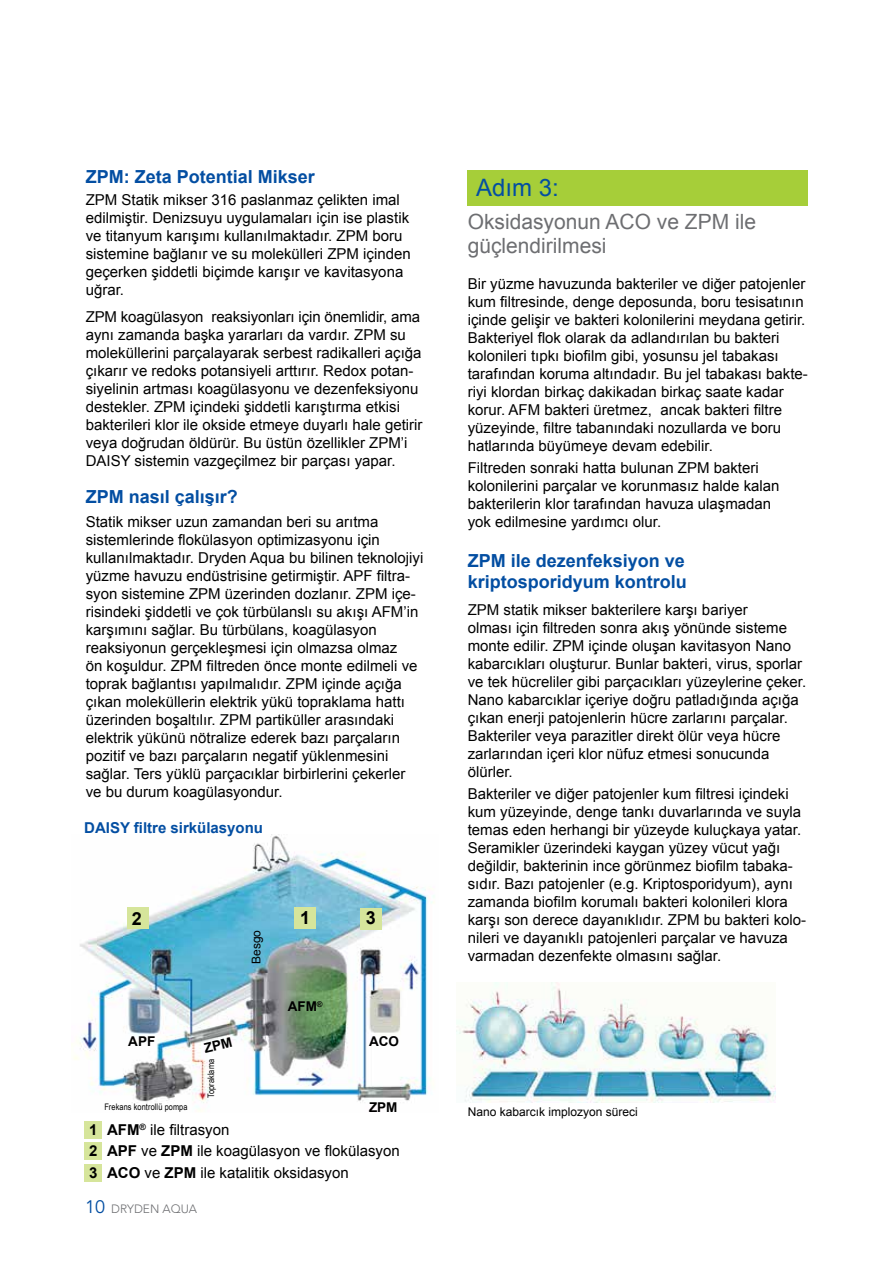
<style>
.page{position:relative;width:893px;height:1263px;background:#fff}
.page>*{position:absolute;margin:0;border:0;box-sizing:border-box;transform-origin:0 0}
.t1{font:24px "Arial";color:#034ea2}
.t2{font:21px/24px "Arial";color:#6d6e71}
.t3{font:700 18px/21px "Arial";color:#034ea2}
.t4{font:700 18px "Arial";color:#000}
.t5{font:15px/18px "Arial";color:#000}
.t6{font:700 15px "Arial";color:#034ea2}
.t7{font:700 13.5px "Arial";color:#000}
.t8{font:12px "Arial";color:#000}
.t9{font:300 12px "Avenir";color:#6d6e71}
.t10{font:9px "Arial Narrow";letter-spacing:.01em;color:#000}
.s1{font-weight:700}
.s2{font-weight:400;font-size:18px;color:#034ea2}
</style>
<div class="page">
<div style="left:468px;top:170px;width:340px;height:36px;background:#a6ce39"></div>
<img style="left:456px;top:982px;width:320px;height:121px">
<img style="left:74px;top:835px;width:361px;height:276px">
<div style="left:360px;top:908px;width:21px;height:21px;background:#d6e59b"></div>
<div style="left:295px;top:908px;width:21px;height:21px;background:#d6e59b"></div>
<div style="left:127px;top:908px;width:21px;height:21px;background:#d6e59b"></div>
<div style="left:85px;top:1122px;width:17px;height:17px;background:#d6e59b"></div>
<div style="left:85px;top:1142px;width:17px;height:17px;background:#d6e59b"></div>
<div style="left:85px;top:1164px;width:17px;height:17px;background:#d6e59b"></div>
<svg style="left:203px;top:1037px;width:29px;height:16px"></svg>
<p class="t3" style="left:86px;top:167px;width:231px">ZPM: Zeta Potential Mikser</p>
<p class="t5" style="left:86px;top:191px;width:327px">ZPM Statik mikser 316 paslanmaz çelikten imal edilmiştir. Denizsuyu uygulamaları için ise plastik ve titanyum karışımı kullanılmaktadır. ZPM boru sistemine bağlanır ve su molekülleri ZPM içinden geçerken şiddetli biçimde karışır ve kavitasyona uğrar.</p>
<p class="t5" style="left:86px;top:308px;width:338px">ZPM koagülasyon reaksiyonları için önemlidir, ama aynı zamanda başka yararları da vardır. ZPM su moleküllerini parçalayarak serbest radikalleri açığa çıkarır ve redoks potansiyeli arttırır. Redox potan&shy;siyelinin artması koagülasyonu ve dezenfeksiyonu destekler. ZPM içindeki şiddetli karıştırma etkisi bakterileri klor ile okside etmeye duyarlı hale getirir veya doğrudan öldürür. Bu üstün özellikler ZPM’i DAISY sistemin vazgeçilmez bir parçası yapar.</p>
<p class="t3" style="left:86px;top:486px;width:154px">ZPM nasıl çalışır?</p>
<p class="t5" style="left:86px;top:513px;width:339px">Statik mikser uzun zamandan beri su arıtma sistemlerinde flokülasyon optimizasyonu için kullanılmaktadır. Dryden Aqua bu bilinen teknolojiyi yüzme havuzu endüstrisine getirmiştir. APF filtra&shy;syon sistemine ZPM üzerinden dozlanır. ZPM içe&shy;risindeki şiddetli ve çok türbülanslı su akışı AFM’in karşımını sağlar. Bu türbülans, koagülasyon reaksiyonun gerçekleşmesi için olmazsa olmaz<br>ön koşuldur. ZPM filtreden önce monte edilmeli ve toprak bağlantısı yapılmalıdır. ZPM içinde açığa çıkan moleküllerin elektrik yükü topraklama hattı üzerinden boşaltılır. ZPM partiküller arasındaki elektrik yükünü nötralize ederek bazı parçaların pozitif ve bazı parçaların negatif yüklenmesini sağlar. Ters yüklü parçacıklar birbirlerini çekerler ve bu durum koagülasyondur.</p>
<p class="t6" style="left:84px;top:817px;width:180px">DAISY filtre sirkülasyonu</p>
<p class="t4" style="left:132px;top:906px;width:12px">2</p>
<p class="t8" style="left:248px;top:964px;width:36px;rotate:-90deg">Besgo</p>
<p class="t4" style="left:300px;top:906px;width:12px">1</p>
<p class="t4" style="left:366px;top:906px;width:12px">3</p>
<p class="t7" style="left:288px;top:997px;width:37px">AFM<sup>®</sup></p>
<p class="t7" style="left:128px;top:1032px;width:28px">APF</p>
<p class="t7" style="left:369px;top:1032px;width:31px">ACO</p>
<p class="t10" style="left:104px;top:1100px;width:85px">Frekans kontrollü pompa</p>
<p class="t10" style="left:204px;top:1098px;width:40px;rotate:-90deg">Topraklama</p>
<p class="t7" style="left:369px;top:1098px;width:30px">ZPM</p>
<p class="t5" style="left:89px;top:1119px;width:312px;line-height:21.5px"><span class="s1">1 AFM</span><sup>®</sup> ile filtrasyon<br><span class="s1">2 APF</span> ve <span class="s1">ZPM</span> ile koagülasyon ve flokülasyon<br><span class="s1">3 ACO</span> ve <span class="s1">ZPM</span> ile katalitik oksidasyon</p>
<p class="t9" style="left:85px;top:1202px;width:114px"><span class="s2">10</span> DRYDEN AQUA</p>
<h1 class="t1" style="left:476px;top:172px;width:84px">Adım 3:</h1>
<h2 class="t2" style="left:468px;top:209px;width:290px">Oksidasyonun ACO ve ZPM ile güçlendirilmesi</h2>
<p class="t5" style="left:468px;top:275px;width:342px">Bir yüzme havuzunda bakteriler ve diğer patojenler kum filtresinde, denge deposunda, boru tesisatının içinde gelişir ve bakteri kolonilerini meydana getirir.<br>Bakteriyel flok olarak da adlandırılan bu bakteri kolonileri tıpkı biofilm gibi, yosunsu jel tabakası tarafından koruma altındadır. Bu jel tabakası bakte&shy;riyi klordan birkaç dakikadan birkaç saate kadar korur. AFM bakteri üretmez, ancak bakteri filtre yüzeyinde, filtre tabanındaki nozullarda ve boru hatlarında büyümeye devam edebilir.</p>
<p class="t5" style="left:468px;top:459px;width:313px">Filtreden sonraki hatta bulunan ZPM bakteri kolonilerini parçalar ve korunmasız halde kalan bakterilerin klor tarafından havuza ulaşmadan yok edilmesine yardımcı olur.</p>
<p class="t3" style="left:468px;top:551px;width:221px">ZPM ile dezenfeksiyon ve kriptosporidyum kontrolu</p>
<p class="t5" style="left:468px;top:600px;width:340px">ZPM statik mikser bakterilere karşı bariyer<br>olması için filtreden sonra akış yönünde sisteme monte edilir. ZPM içinde oluşan kavitasyon Nano kabarcıkları oluşturur. Bunlar bakteri, virus, sporlar ve tek hücreliler gibi parçacıkları yüzeylerine çeker.<br>Nano kabarcıklar içeriye doğru patladığında açığa çıkan enerji patojenlerin hücre zarlarını parçalar.<br>Bakteriler veya parazitler direkt ölür veya hücre zarlarından içeri klor nüfuz etmesi sonucunda ölürler.</p>
<p class="t5" style="left:468px;top:785px;width:340px">Bakteriler ve diğer patojenler kum filtresi içindeki kum yüzeyinde, denge tankı duvarlarında ve suyla temas eden herhangi bir yüzeyde kuluçkaya yatar.<br>Seramikler üzerindeki kaygan yüzey vücut yağı değildir, bakterinin ince görünmez biofilm tabaka&shy;sıdır. Bazı patojenler (e.g. Kriptosporidyum), aynı zamanda biofilm korumalı bakteri kolonileri klora karşı son derece dayanıklıdır. ZPM bu bakteri kolo&shy;nileri ve dayanıklı patojenleri parçalar ve havuza varmadan dezenfekte olmasını sağlar.</p>
<p class="t8" style="left:468px;top:1104px;width:172px">Nano kabarcık implozyon süreci</p>
</div>
